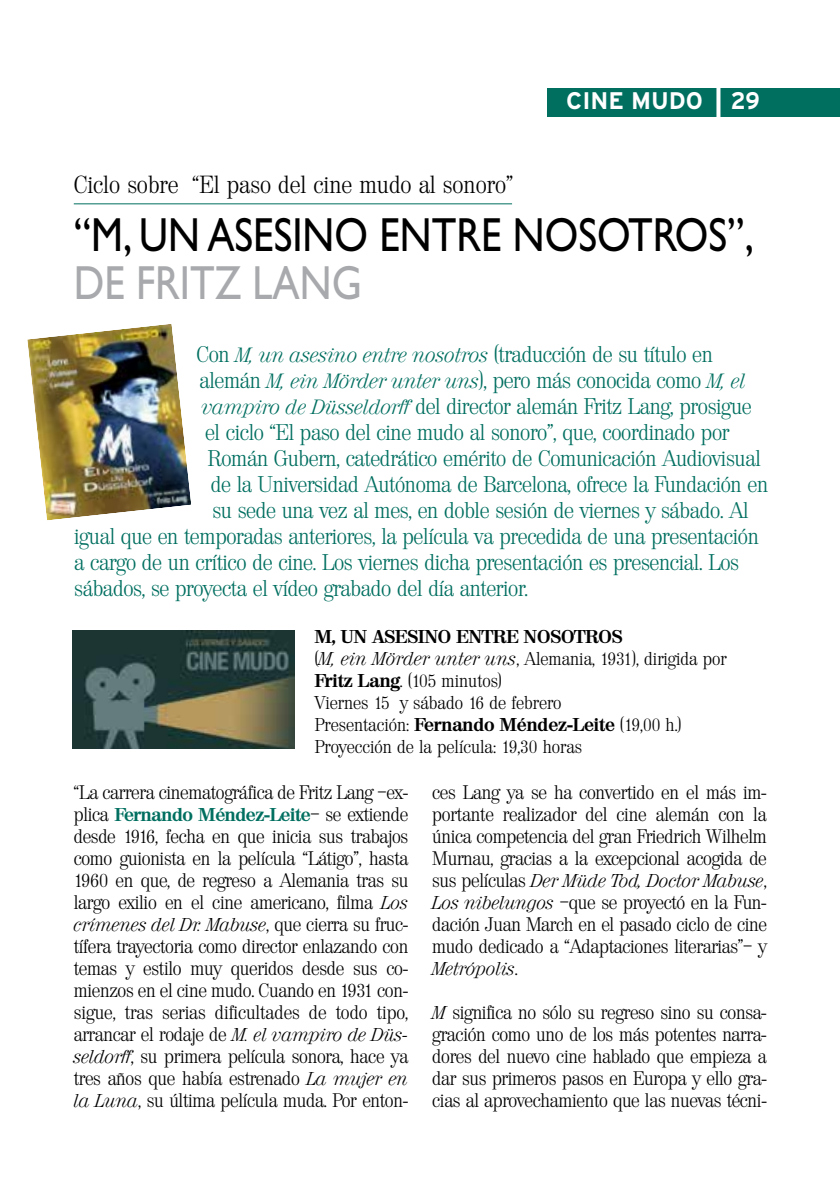
<style>
.page{position:relative;width:840px;height:1192px;background:#fff}
.page>*{position:absolute;margin:0;border:0;box-sizing:border-box;transform-origin:0 0}
.t1{font:48px "Gill Sans";color:#000;scale:.85 1}
.t2{font:48px "Gill Sans";color:#a7a9ac;scale:.85 1}
.t3{font:300 24px "Valencia";color:#000}
.t4{font:700 24px "Interstate";color:#fff}
.t5{font:300 22px "Valencia";letter-spacing:-.015em;color:#006f60}
.t6{font:300 19px/22px "Valencia";letter-spacing:-.015em;color:#000;text-align:justify}
.t7{font:300 18px/22px "Valencia";color:#000}
.t8{font:italic 300 18px "Valencia";letter-spacing:-.015em;color:#000}
.t9{font:700 18px "Valencia";letter-spacing:-.015em;color:#006f60}
.s1{font-style:italic;font-size:20px}
.s2{font-weight:700}
.s3{font-style:italic}
.s4{font-weight:300;font-size:19px;color:#000}
.s5{font-style:italic;font-size:18px}
.s6{font-style:normal;font-size:19px}
</style>
<div class="page">
<div style="left:547px;top:88px;width:292px;height:28px;background:#006f60"></div>
<svg style="left:716px;top:88px;width:4px;height:29px"></svg>
<hr style="left:74px;top:203px;width:438px;height:1px;background:#006f60">
<img style="left:73px;top:631px;width:221px;height:117px">
<img style="left:27px;top:324px;width:164px;height:196px">
<p class="t3" style="left:74px;top:176px;width:440px">Ciclo sobre “El paso del cine mudo al sonoro”</p>
<p class="t4" style="left:566px;top:92px;width:195px">CINE MUDO 29</p>
<h1 class="t1" style="left:74px;top:219px;width:800px">“M, UN ASESINO ENTRE NOSOTROS”,</h1>
<h1 class="t2" style="left:74px;top:267px;width:340px">DE FRITZ LANG</h1>
<p class="t5" style="left:196px;top:346px;width:517px">Con <span class="s1">M, un asesino entre nosotros</span> (traducción de su título en</p>
<p class="t5" style="left:199px;top:372px;width:547px">alemán <span class="s1">M, ein Mörder unter uns</span>), pero más conocida como <span class="s1">M, el</span></p>
<p class="t5" style="left:202px;top:398px;width:550px"><span class="s1">vampiro de Düsseldorff</span> del director alemán Fritz Lang, prosigue</p>
<p class="t5" style="left:205px;top:424px;width:525px">el ciclo “El paso del cine mudo al sonoro”, que, coordinado por</p>
<p class="t5" style="left:208px;top:450px;width:554px">Román Gubern, catedrático emérito de Comunicación Audiovisual</p>
<p class="t5" style="left:210px;top:476px;width:558px">de la Universidad Autónoma de Barcelona, ofrece la Fundación en</p>
<p class="t5" style="left:212px;top:502px;width:537px">su sede una vez al mes, en doble sesión de viernes y sábado. Al</p>
<p class="t5" style="left:74px;top:528px;width:685px">igual que en temporadas anteriores, la película va precedida de una presentación</p>
<p class="t5" style="left:74px;top:554px;width:666px">a cargo de un crítico de cine. Los viernes dicha presentación es presencial. Los</p>
<p class="t5" style="left:74px;top:580px;width:455px">sábados, se proyecta el vídeo grabado del día anterior.</p>
<p class="t7" style="left:314px;top:627px;width:413px"><span class="s2">M, UN ASESINO ENTRE NOSOTROS<br></span>(<span class="s3">M, ein Mörder unter uns</span>, Alemania, 1931), dirigida por <span class="s2">Fritz Lang</span>. (105 minutos)<br>Viernes 15 y sábado 16 de febrero<br>Presentación: <span class="s2">Fernando Méndez-Leite</span> (19,00 h.)<br>Proyección de la película: 19,30 horas</p>
<p class="t6" style="left:74px;top:783px;width:336px">“La carrera cinematográfica de Fritz Lang –ex-</p>
<p class="t9" style="left:74px;top:807px;width:336px"><span class="s4">plica</span> Fernando Méndez-Leite<span class="s4">– se extiende</span></p>
<p class="t6" style="left:74px;top:827px;width:336px">desde 1916, fecha en que inicia sus trabajos como guionista en la película “Látigo”, hasta 1960 en que, de regreso a Alemania tras su largo exilio en el cine americano, filma <span class="s5">Los</span></p>
<p class="t8" style="left:74px;top:918px;width:336px">crímenes del Dr. Mabuse<span class="s6">, que cierra su fruc-</span></p>
<p class="t6" style="left:74px;top:937px;width:336px">tífera trayectoria como director enlazando con temas y estilo muy queridos desde sus co&shy;mienzos en el cine mudo. Cuando en 1931 con&shy;sigue, tras serias dificultades de todo tipo, arrancar el rodaje de <span class="s5">M. el vampiro de Düs&shy;seldorff</span>, su primera película sonora, hace ya tres años que había estrenado <span class="s5">La mujer en la Luna</span>, su última película muda. Por enton-</p>
<p class="t6" style="left:432px;top:783px;width:336px">ces Lang ya se ha convertido en el más im&shy;portante realizador del cine alemán con la única competencia del gran Friedrich Wilhelm Murnau, gracias a la excepcional acogida de</p>
<p class="t8" style="left:432px;top:874px;width:336px"><span class="s6">sus películas</span> Der Müde Tod, Doctor Mabuse<span class="s6">,</span></p>
<p class="t6" style="left:432px;top:893px;width:336px"><span class="s5">Los nibelungos</span> –que se proyectó en la Fun&shy;dación Juan March en el pasado ciclo de cine mudo dedicado a “Adaptaciones literarias”– y</p>
<p class="t8" style="left:432px;top:962px;width:87px">Metrópolis<span class="s6">.</span></p>
<p class="t6" style="left:432px;top:1003px;width:336px"><span class="s5">M</span> significa no sólo su regreso sino su consa&shy;gración como uno de los más potentes narra&shy;dores del nuevo cine hablado que empieza a dar sus primeros pasos en Europa y ello gra&shy;cias al aprovechamiento que las nuevas técni-</p>
</div>
